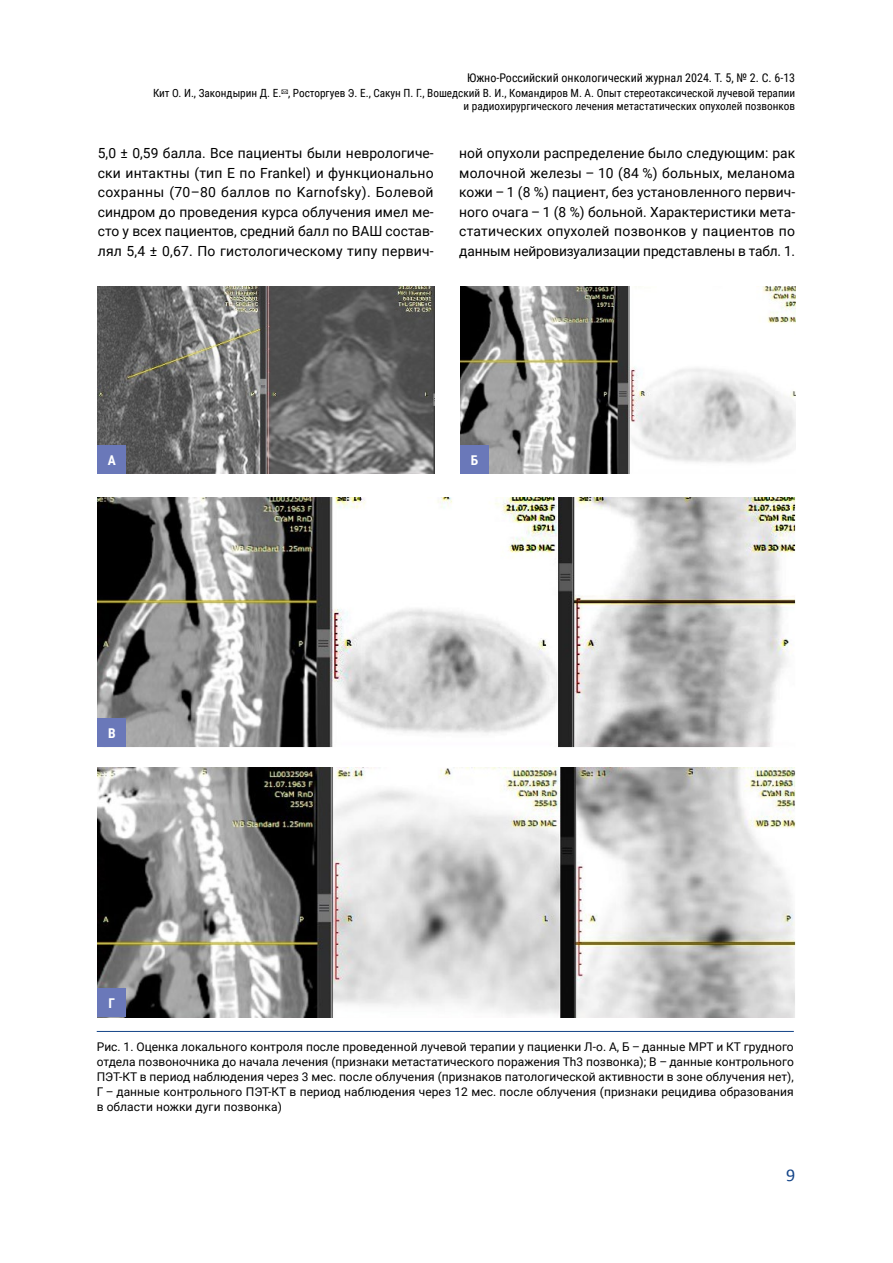
<style>
.page{position:relative;width:893px;height:1263px;background:#fff}
.page>*{position:absolute;margin:0;border:0;box-sizing:border-box;transform-origin:0 0}
.t1{font:18px "Calibri";color:#134488}
.t2{font:13.95px/19.5px "Roboto";color:#000;text-align:justify}
.t3{font:700 13.5px "Roboto Condensed";color:#fff}
.t4{font:12px/15px "Roboto";letter-spacing:.005em;color:#000;text-align:justify}
.t5{font:12px "Roboto Condensed";color:#000}
.t6{font:11.25px/12.6px "Roboto Condensed";color:#000;text-align:right}
</style>
<div class="page">
<img style="left:98px;top:287px;width:336px;height:187px">
<img style="left:98px;top:497px;width:698px;height:250px">
<img style="left:98px;top:767px;width:698px;height:250px">
<img style="left:461px;top:286px;width:335px;height:188px">
<hr style="left:97px;top:1031px;width:697px;height:1px;background:#134488">
<div style="left:98px;top:445px;width:28px;height:29px;background:#6a78b9"></div>
<div style="left:98px;top:718px;width:28px;height:29px;background:#6a78b9"></div>
<div style="left:98px;top:988px;width:28px;height:29px;background:#6a78b9"></div>
<div style="left:461px;top:445px;width:28px;height:29px;background:#6a78b9"></div>
<p class="t5" style="left:467px;top:70px;width:329px">Южно-Российский онкологический журнал 2024. Т. 5, № 2. С. 6-13</p>
<p class="t6" style="left:153px;top:87px;width:644px">Кит О. И., Закондырин Д. Е. , Росторгуев Э. Е., Сакун П. Г., Вошедский В. И., Командиров М. А. Опыт стереотаксической лучевой терапии и радиохирургического лечения метастатических опухолей позвонков</p>
<p class="t2" style="left:98px;top:143px;width:337px">5,0 ± 0,59 балла. Все пациенты были неврологиче&shy;ски интактны (тип E по Frankel) и функционально сохранны (70–80 баллов по Karnofsky). Болевой синдром до проведения курса облучения имел ме&shy;сто у всех пациентов, средний балл по ВАШ состав&shy;лял 5,4 ± 0,67. По гистологическому типу первич-</p>
<p class="t2" style="left:459px;top:143px;width:337px">ной опухоли распределение было следующим: рак молочной железы – 10 (84 %) больных, меланома кожи – 1 (8 %) пациент, без установленного первич&shy;ного очага – 1 (8 %) больной. Характеристики мета&shy;статических опухолей позвонков у пациентов по данным нейровизуализации представлены в табл. 1.</p>
<p class="t3" style="left:108px;top:450px;width:10px">A</p>
<p class="t3" style="left:108px;top:724px;width:9px">В</p>
<p class="t3" style="left:109px;top:994px;width:8px">Г</p>
<p class="t3" style="left:471px;top:450px;width:9px">Б</p>
<p class="t4" style="left:97px;top:1039px;width:699px">Рис. 1. Оценка локального контроля после проведенной лучевой терапии у пациенки Л-о. А, Б – данные МРТ и КТ грудного отдела позвоночника до начала лечения (признаки метастатического поражения Th3 позвонка); В – данные контрольного ПЭТ-КТ в период наблюдения через 3 мес. после облучения (признаков патологической активности в зоне облучения нет), Г – данные контрольного ПЭТ-КТ в период наблюдения через 12 мес. после облучения (признаки рецидива образования в области ножки дуги позвонка)</p>
<p class="t1" style="left:786px;top:1164px;width:11px">9</p>
</div>
